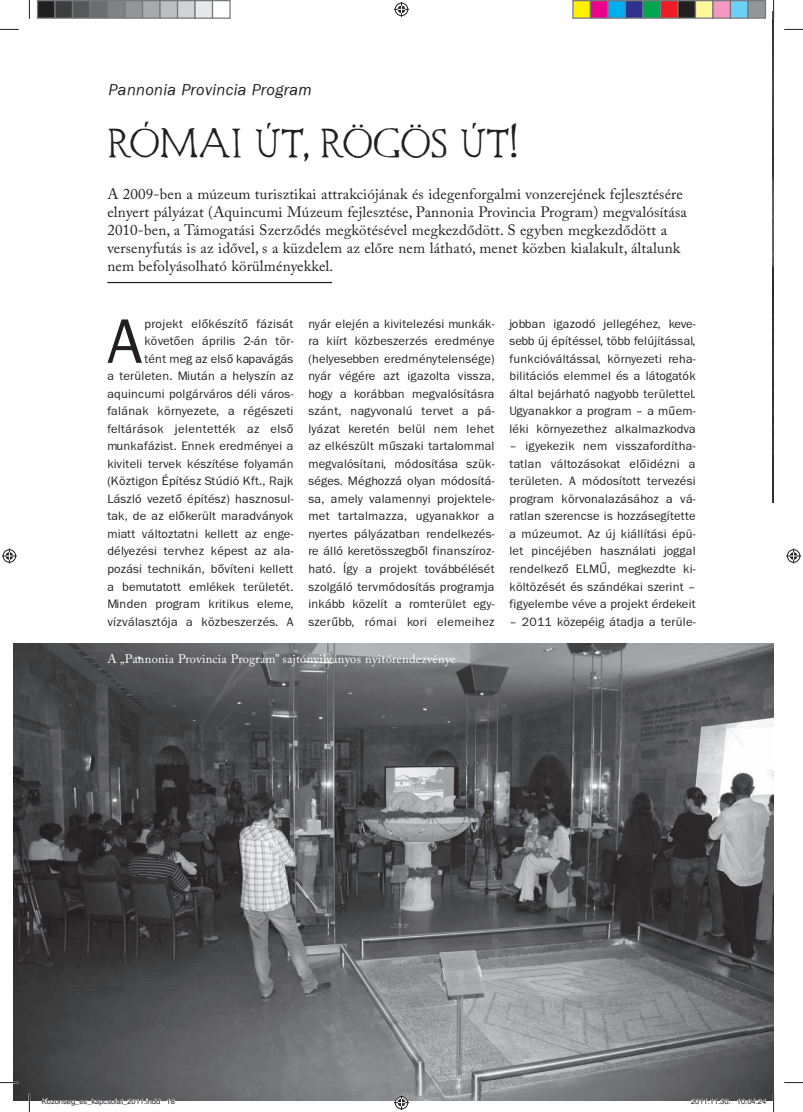
<style>
.page{position:relative;width:803px;height:1112px;background:#fff}
.page>*{position:absolute;margin:0;border:0;box-sizing:border-box;transform-origin:0 0}
.t1{font:65px "Franklin Gothic PFL";color:#231f20}
.t2{font:37.5px "Aquincum Plain";letter-spacing:.02em;color:#231f20}
.t3{font:italic 16.25px "Franklin Gothic PFL";letter-spacing:.02em;color:#231f20}
.t4{font:15px/18.1px "Adobe Caslon Pro";letter-spacing:.01em;color:#231f20}
.t5{font:12.5px/17.5px "Franklin Gothic PFL";letter-spacing:.02em;color:#231f20;text-align:justify}
.t6{font:12.5px "Adobe Caslon Pro";color:#fff}
.t7{font:7.5px "Helvetica";color:#231f20}
</style>
<div class="page">
<img style="left:772px;top:12px;width:1px;height:491px">
<hr style="left:107px;top:282px;width:225px;height:1px;background:#231f20">
<img style="left:13px;top:643px;width:760px;height:456px">
<svg style="left:0;top:29px;width:19px;height:1px"></svg>
<svg style="left:784px;top:29px;width:19px;height:1px"></svg>
<svg style="left:0;top:1081px;width:19px;height:2px"></svg>
<svg style="left:784px;top:1082px;width:19px;height:1px"></svg>
<svg style="left:29px;top:0;width:1px;height:19px"></svg>
<svg style="left:29px;top:1092px;width:1px;height:19px"></svg>
<svg style="left:773px;top:0;width:1px;height:19px"></svg>
<svg style="left:773px;top:1092px;width:1px;height:19px"></svg>
<svg style="left:394px;top:2px;width:15px;height:15px"></svg>
<svg style="left:394px;top:1094px;width:15px;height:15px"></svg>
<svg style="left:2px;top:548px;width:15px;height:15px"></svg>
<svg style="left:786px;top:548px;width:15px;height:15px"></svg>
<div style="left:38px;top:1px;width:17px;height:17px;background:#231f20"></div>
<div style="left:37px;top:0;width:19px;height:19px;border:1px solid #76787b"></div>
<div style="left:55px;top:1px;width:18px;height:17px;background:#3e3e3f"></div>
<div style="left:54px;top:0;width:19px;height:19px;border:1px solid #76787b"></div>
<div style="left:73px;top:1px;width:17px;height:17px;background:#57585a"></div>
<div style="left:72px;top:0;width:19px;height:19px;border:1px solid #76787b"></div>
<div style="left:90px;top:1px;width:18px;height:17px;background:#6c6d70"></div>
<div style="left:89px;top:0;width:19px;height:19px;border:1px solid #76787b"></div>
<div style="left:108px;top:1px;width:17px;height:17px;background:#808285"></div>
<div style="left:107px;top:0;width:19px;height:19px;border:1px solid #76787b"></div>
<div style="left:125px;top:1px;width:18px;height:17px;background:#939598"></div>
<div style="left:124px;top:0;width:19px;height:19px;border:1px solid #76787b"></div>
<div style="left:143px;top:1px;width:17px;height:17px;background:#a8a9ad"></div>
<div style="left:142px;top:0;width:19px;height:19px;border:1px solid #76787b"></div>
<div style="left:160px;top:1px;width:18px;height:17px;background:#bdbec1"></div>
<div style="left:159px;top:0;width:19px;height:19px;border:1px solid #76787b"></div>
<div style="left:178px;top:1px;width:17px;height:17px;background:#d1d2d4"></div>
<div style="left:177px;top:0;width:19px;height:19px;border:1px solid #76787b"></div>
<div style="left:195px;top:1px;width:18px;height:17px;background:#e7e8e9"></div>
<div style="left:194px;top:0;width:19px;height:19px;border:1px solid #76787b"></div>
<div style="left:212px;top:0;width:19px;height:19px;border:1px solid #76787b"></div>
<div style="left:573px;top:1px;width:17px;height:17px;background:#fff101"></div>
<div style="left:572px;top:0;width:19px;height:19px;border:1px solid #76787b"></div>
<div style="left:590px;top:1px;width:18px;height:17px;background:#ed028c"></div>
<div style="left:590px;top:0;width:18px;height:19px;border:1px solid #76787b"></div>
<div style="left:608px;top:1px;width:17px;height:17px;background:#00aeef"></div>
<div style="left:607px;top:0;width:19px;height:19px;border:1px solid #76787b"></div>
<div style="left:625px;top:1px;width:18px;height:17px;background:#2e3092"></div>
<div style="left:625px;top:0;width:18px;height:19px;border:1px solid #76787b"></div>
<div style="left:643px;top:1px;width:17px;height:17px;background:#00a54f"></div>
<div style="left:642px;top:0;width:19px;height:19px;border:1px solid #76787b"></div>
<div style="left:660px;top:1px;width:18px;height:17px;background:#ee1d23"></div>
<div style="left:660px;top:0;width:18px;height:19px;border:1px solid #76787b"></div>
<div style="left:678px;top:1px;width:17px;height:17px;background:#231f20"></div>
<div style="left:677px;top:0;width:19px;height:19px;border:1px solid #76787b"></div>
<div style="left:695px;top:1px;width:18px;height:17px;background:#fff79a"></div>
<div style="left:695px;top:0;width:18px;height:19px;border:1px solid #76787b"></div>
<div style="left:713px;top:1px;width:17px;height:17px;background:#f499c2"></div>
<div style="left:712px;top:0;width:19px;height:19px;border:1px solid #76787b"></div>
<div style="left:730px;top:1px;width:18px;height:17px;background:#6bcff6"></div>
<div style="left:730px;top:0;width:18px;height:19px;border:1px solid #76787b"></div>
<div style="left:748px;top:1px;width:17px;height:17px;background:#939598"></div>
<div style="left:747px;top:0;width:19px;height:19px;border:1px solid #76787b"></div>
<svg style="left:42px;top:1098px;width:118px;height:3px"></svg>
<svg style="left:167px;top:1098px;width:8px;height:3px"></svg>
<svg style="left:691px;top:1098px;width:39px;height:3px"></svg>
<svg style="left:737px;top:1098px;width:29px;height:3px"></svg>
<h3 class="t3" style="left:109px;top:79px;width:205px">Pannonia Provincia Program</h3>
<h2 class="t2" style="left:109px;top:121px;width:410px">RÓMAI ÚT, RÖGÖS ÚT!</h2>
<p class="t4" style="left:107px;top:186px;width:581px">A 2009-ben a múzeum turisztikai attrakciójának és idegenforgalmi vonzerejének fejlesztésére elnyert pályázat (Aquincumi Múzeum fejlesztése, Pannonia Provincia Program) megvalósítása 2010-ben, a Támogatási Szerződés megkötésével megkezdődött. S egyben megkezdődött a versenyfutás is az idővel, s a küzdelem az előre nem látható, menet közben kialakult, általunk nem befolyásolható körülményekkel.</p>
<p class="t5" style="left:107px;top:314px;width:188px;text-align:right">projekt előkészítő fázisát követően április 2-án tör-<br>tént meg az első kapavágás<br>a területen. Miután a helyszín az aquincumi polgárváros déli város&shy;falának környezete, a régészeti feltárások jelentették az első munkafázist. Ennek eredményei a kiviteli tervek készítése folyamán (Köztigon Építész Stúdió Kft., Rajk<br>László vezető építész) hasznosul&shy;tak, de az előkerült maradványok miatt változtatni kellett az enge&shy;délyezési tervhez képest az ala&shy;pozási technikán, bővíteni kellett a bemutatott emlékek területét.<br>Minden program kritikus eleme, vízválasztója a közbeszerzés. A</p>
<p class="t5" style="left:308px;top:314px;width:188px">nyár elején a kivitelezési munkák&shy;ra kiírt közbeszerzés eredménye (helyesebben eredménytelensége) nyár végére azt igazolta vissza, hogy a korábban megvalósításra szánt, nagyvonalú tervet a pá&shy;lyázat keretén belül nem lehet az elkészült műszaki tartalommal megvalósítani, módosítása szük&shy;séges. Méghozzá olyan módosítá&shy;sa, amely valamennyi projektele&shy;met tartalmazza, ugyanakkor a nyertes pályázatban rendelkezés&shy;re álló keretösszegből finanszíroz&shy;ható. Így a projekt továbbélését szolgáló tervmódosítás programja inkább közelít a romterület egy&shy;szerűbb, római kori elemeihez</p>
<p class="t5" style="left:509px;top:314px;width:188px">jobban igazodó jellegéhez, keve&shy;sebb új építéssel, több felújítással, funkcióváltással, környezeti reha&shy;bilitációs elemmel és a látogatók által bejárható nagyobb területtel.<br>Ugyanakkor a program – a műem&shy;léki környezethez alkalmazkodva</p>
<h1 class="t1" style="left:107px;top:299px;width:37px">A</h1>
<p class="t5" style="left:509px;top:437px;width:188px">– igyekezik nem visszafordítha&shy;tatlan változásokat előidézni a területen. A módosított tervezési program körvonalazásához a vá&shy;ratlan szerencse is hozzásegítette a múzeumot. Az új kiállítási épü&shy;let pincéjében használati joggal rendelkező ELMŰ, megkezdte ki&shy;költözését és szándékai szerint – figyelembe véve a projekt érdekeit</p>
<p class="t5" style="left:509px;top:612px;width:188px">– 2011 közepéig átadja a terüle-</p>
<p class="t6" style="left:107px;top:653px;width:350px">A „Pannonia Provincia Program” sajtónyilványos nyitórendezvénye</p>
<p class="t7" style="left:42px;top:1097px;width:134px">Kozonseg_es_kapcsolat_2011.indd 18</p>
<p class="t7" style="left:691px;top:1097px;width:77px">2011.11.30. 10:04:24</p>
</div>
